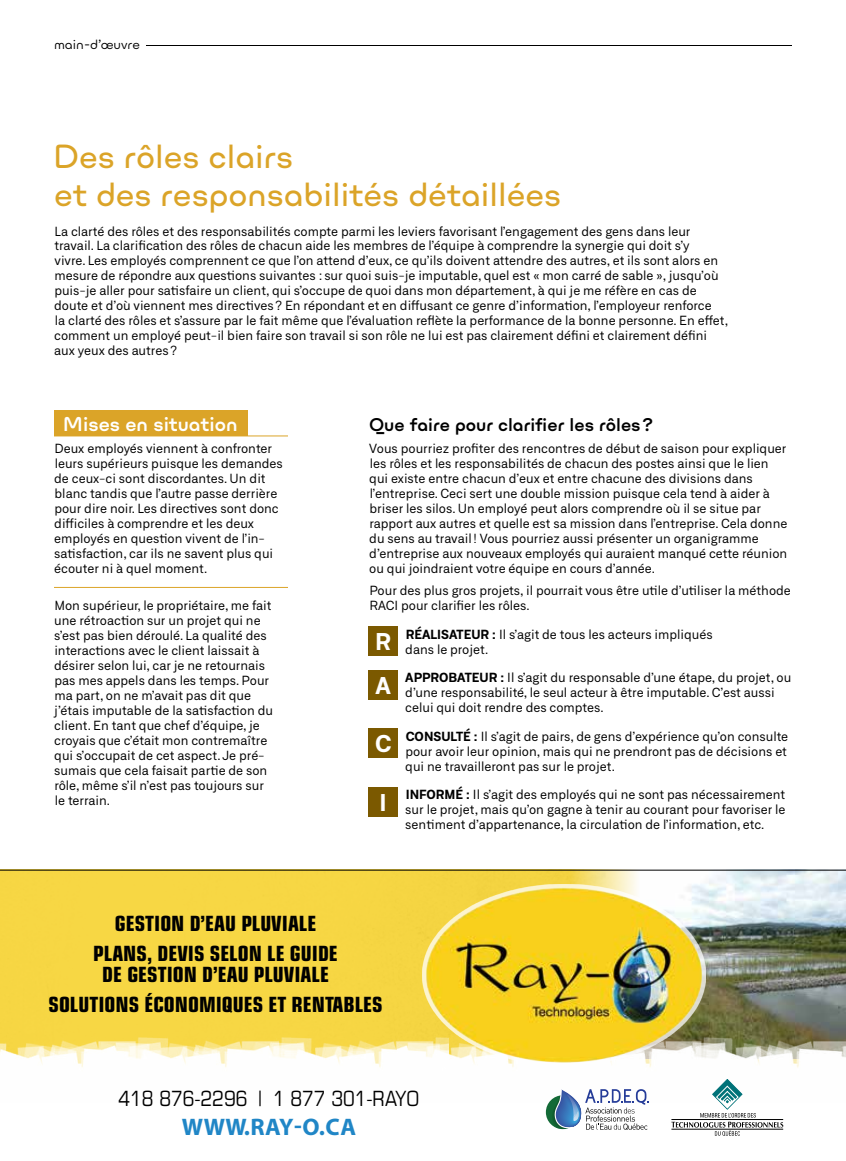
<style>
.page{position:relative;width:846px;height:1161px;background:#fff}
.page>*{position:absolute;margin:0;border:0;box-sizing:border-box;transform-origin:0 0}
.t1{font:500 30px/37.5px "Ulm Grotesk";color:#dba428}
.t2{font:700 24px "Myriad Pro";letter-spacing:.025em;color:#2086c6}
.t3{font:700 23.4px/43.5px "Neufile Grotesk";color:#fff}
.t4{font:700 condensed 21px/30px "Eurostile";color:#000;text-align:center}
.t5{font:condensed 21px "Eurostile";color:#000}
.t6{font:700 18px "Ulm Grotesk";color:#fff}
.t7{font:700 16.5px "Ulm Grotesk";color:#000}
.t8{font:12.75px/15px "Neufile Grotesk";color:#000}
.t9{font:12px "Ulm Grotesk";color:#000}
.s1{font-weight:700}
</style>
<div class="page">
<hr style="left:146px;top:45px;width:646px;height:1px;background:#000">
<div style="left:0;top:869px;width:846px;height:292px;background:#f7d744"></div>
<img style="left:706px;top:985px;width:140px;height:41px">
<img style="left:0;top:1037px;width:397px;height:67px">
<img style="left:397px;top:1026px;width:449px;height:78px">
<div style="left:0;top:1104px;width:846px;height:57px;background:#fff"></div>
<div style="left:546px;top:1095px;width:34px;height:34px;background:#136a37;border-radius:50%"></div>
<svg style="left:551px;top:1089px;width:97px;height:41px"></svg>
<svg style="left:671px;top:1079px;width:112px;height:57px"></svg>
<img style="left:425px;top:985px;width:280px;height:82px">
<svg style="left:0;top:869px;width:846px;height:116px"></svg>
<hr style="left:0;top:870px;width:846px;height:1px;background:#000">
<div style="left:368px;top:626px;width:30px;height:30px;background:#7b5900"></div>
<div style="left:368px;top:670px;width:30px;height:30px;background:#7b5900"></div>
<div style="left:368px;top:728px;width:30px;height:30px;background:#7b5900"></div>
<div style="left:368px;top:787px;width:30px;height:30px;background:#7b5900"></div>
<div style="left:54px;top:410px;width:193px;height:26px;background:#dba428"></div>
<hr style="left:54px;top:436px;width:234px;height:1px;background:#dba428">
<hr style="left:54px;top:587px;width:234px;height:1px;background:#dba428">
<p class="t9" style="left:54px;top:37px;width:87px">main-d’œuvre</p>
<h1 class="t1" style="left:53px;top:139px;width:510px">Des rôles clairs<br>et des responsabilités détaillées</h1>
<p class="t8" style="left:54px;top:223px;width:676px">La clarté des rôles et des responsabilités compte parmi les leviers favorisant l’engagement des gens dans leur travail. La clarification des rôles de chacun aide les membres de l’équipe à comprendre la synergie qui doit s’y<br>vivre. Les employés comprennent ce que l’on attend d’eux, ce qu’ils doivent attendre des autres, et ils sont alors en mesure de répondre aux questions suivantes : sur quoi suis-je imputable, quel est « mon carré de sable », jusqu’où puis-je aller pour satisfaire un client, qui s’occupe de quoi dans mon département, à qui je me réfère en cas de doute et d’où viennent mes directives? En répondant et en diffusant ce genre d’information, l’employeur renforce<br>la clarté des rôles et s’assure par le fait même que l’évaluation reflète la performance de la bonne personne. En effet, comment un employé peut-il bien faire son travail si son rôle ne lui est pas clairement défini et clairement défini aux yeux des autres?</p>
<h3 class="t6" style="left:63px;top:412px;width:176px">Mises en situation</h3>
<p class="t8" style="left:54px;top:441px;width:230px">Deux employés viennent à confronter leurs supérieurs puisque les demandes de ceux-ci sont discordantes. Un dit blanc tandis que l’autre passe derrière pour dire noir. Les directives sont donc difficiles à comprendre et les deux employés en question vivent de l’in&shy;satisfaction, car ils ne savent plus qui écouter ni à quel moment.</p>
<p class="t8" style="left:54px;top:598px;width:220px">Mon supérieur, le propriétaire, me fait une rétroaction sur un projet qui ne s’est pas bien déroulé. La qualité des interactions avec le client laissait à désirer selon lui, car je ne retournais pas mes appels dans les temps. Pour ma part, on ne m’avait pas dit que j’étais imputable de la satisfaction du client. En tant que chef d’équipe, je croyais que c’était mon contremaître qui s’occupait de cet aspect. Je pré&shy;sumais que cela faisait partie de son rôle, même s’il n’est pas toujours sur le terrain.</p>
<p class="t7" style="left:369px;top:413px;width:285px">Que faire pour clarifier les rôles?</p>
<p class="t8" style="left:369px;top:441px;width:420px">Vous pourriez profiter des rencontres de début de saison pour expliquer les rôles et les responsabilités de chacun des postes ainsi que le lien qui existe entre chacun d’eux et entre chacune des divisions dans l’entreprise. Ceci sert une double mission puisque cela tend à aider à briser les silos. Un employé peut alors comprendre où il se situe par rapport aux autres et quelle est sa mission dans l’entreprise. Cela donne du sens au travail! Vous pourriez aussi présenter un organigramme d’entreprise aux nouveaux employés qui auraient manqué cette réunion ou qui joindraient votre équipe en cours d’année.</p>
<p class="t8" style="left:369px;top:583px;width:423px">Pour des plus gros projets, il pourrait vous être utile d’utiliser la méthode<br>RACI pour clarifier les rôles.</p>
<p class="t8" style="left:405px;top:627px;width:309px"><span class="s1">RÉALISATEUR :</span> Il s’agit de tous les acteurs impliqués dans le projet.</p>
<p class="t8" style="left:405px;top:670px;width:388px"><span class="s1">APPROBATEUR :</span> Il s’agit du responsable d’une étape, du projet, ou d’une responsabilité, le seul acteur à être imputable. C’est aussi celui qui doit rendre des comptes.</p>
<p class="t8" style="left:405px;top:729px;width:384px;text-align:justify"><span class="s1">CONSULTÉ :</span> Il s’agit de pairs, de gens d’expérience qu’on consulte pour avoir leur opinion, mais qui ne prendront pas de décisions et qui ne travailleront pas sur le projet.</p>
<p class="t8" style="left:405px;top:787px;width:382px;text-align:justify"><span class="s1">INFORMÉ :</span> Il s’agit des employés qui ne sont pas nécessairement sur le projet, mais qu’on gagne à tenir au courant pour favoriser le sentiment d’appartenance, la circulation de l’information, etc.</p>
<h3 class="t3" style="left:375px;top:619px;width:17px">R<br>A</h3>
<h3 class="t3" style="left:375px;top:721px;width:18px">C</h3>
<h3 class="t3" style="left:380px;top:780px;width:9px">I</h3>
<h3 class="t4" style="left:93px;top:908px;width:246px">GESTION D’EAU PLUVIALE<br>PLANS, DEVIS SELON LE GUIDE</h3>
<h3 class="t4" style="left:49px;top:959px;width:336px">DE GESTION D’EAU PLUVIALE<br>SOLUTIONS ÉCONOMIQUES ET RENTABLES</h3>
<h3 class="t5" style="left:119px;top:1086px;width:302px">418 876-2296 | 1 877 301-RAYO</h3>
<h2 class="t2" style="left:182px;top:1111px;width:176px">WWW.RAY-O.CA</h2>
</div>
